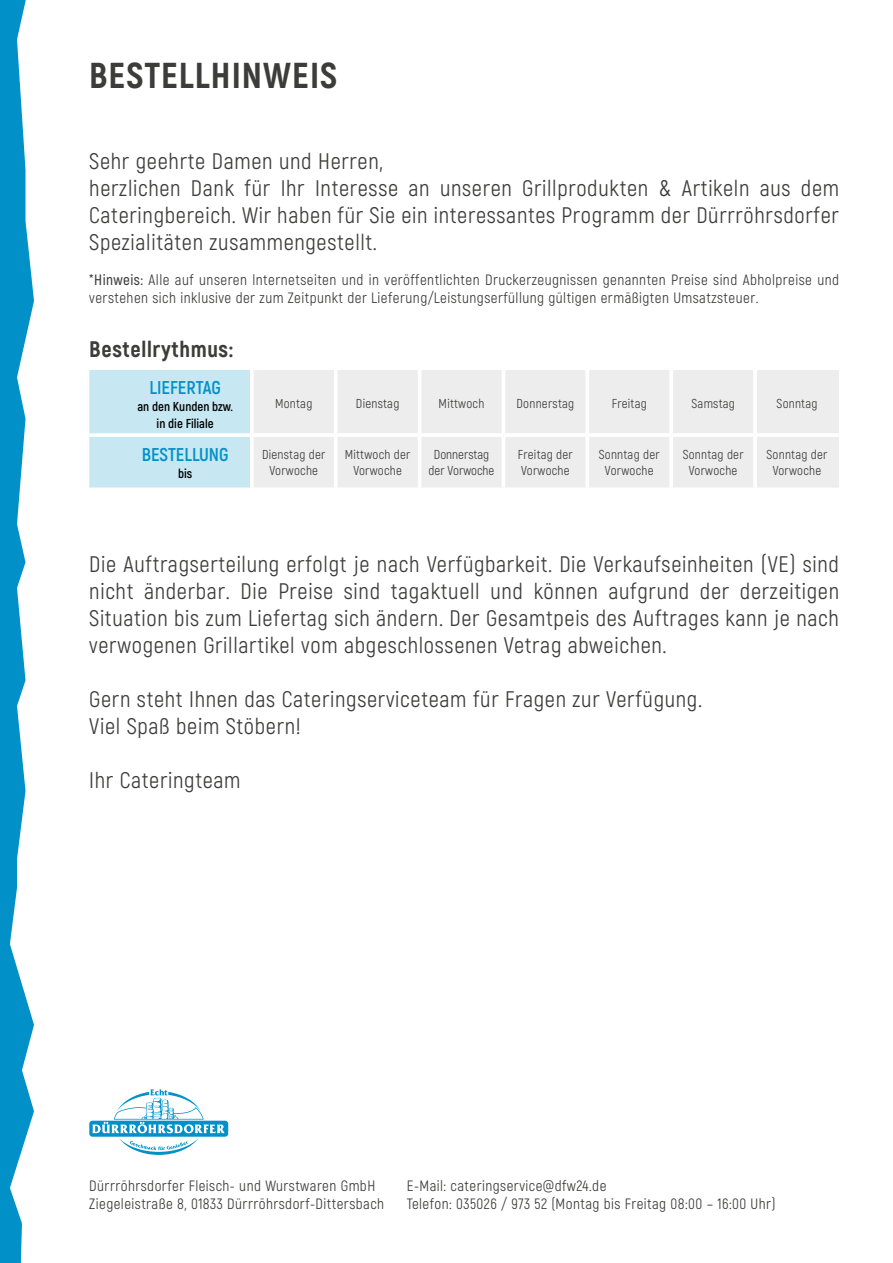
<style>
.page{position:relative;width:893px;height:1263px;background:#fff}
.page>*{position:absolute;margin:0;border:0;box-sizing:border-box;transform-origin:0 0}
.t1{font:800 36px "Akrobat";letter-spacing:.03em;color:#3c3c3b}
.t2{font:22.5px/27px "Akrobat";letter-spacing:.03em;color:#3c3c3b}
.t3{font:800 22.5px "Akrobat";letter-spacing:.03em;color:#3c3c3b}
.t4{font:700 18.45px "Akrobat";color:#0191c8}
.t5{font:15px/18px "Akrobat";letter-spacing:.03em;color:#3c3c3b}
.t6{font:12.9px/16.6px "Akrobat";letter-spacing:.02em;color:#3c3c3b;text-align:center}
.t7{font:700 12.9px/16.6px "Akrobat";color:#000;text-align:center}
.t8{font:12.9px/16.6px "Akrobat";color:#3c3c3b;text-align:center}
.s1{font-weight:600}
</style>
<div class="page">
<svg style="left:89px;top:1089px;width:139px;height:66px"></svg>
<svg style="left:0;top:0;width:34px;height:1263px"></svg>
<div style="left:89px;top:370px;width:161px;height:117px;background:#c7e7f3"></div>
<div style="left:254px;top:370px;width:585px;height:117px;background:#ededed"></div>
<hr style="left:334px;top:370px;width:4px;height:63px;background:#fff">
<hr style="left:418px;top:370px;width:3px;height:63px;background:#fff">
<hr style="left:502px;top:370px;width:3px;height:63px;background:#fff">
<hr style="left:585px;top:370px;width:4px;height:63px;background:#fff">
<hr style="left:669px;top:370px;width:4px;height:63px;background:#fff">
<hr style="left:753px;top:370px;width:4px;height:63px;background:#fff">
<hr style="left:89px;top:433px;width:163px;height:4px;background:#fff">
<hr style="left:252px;top:433px;width:84px;height:4px;background:#fff">
<hr style="left:336px;top:433px;width:84px;height:4px;background:#fff">
<hr style="left:334px;top:437px;width:4px;height:50px;background:#fff">
<hr style="left:420px;top:433px;width:83px;height:4px;background:#fff">
<hr style="left:418px;top:437px;width:3px;height:50px;background:#fff">
<hr style="left:503px;top:433px;width:84px;height:4px;background:#fff">
<hr style="left:502px;top:437px;width:3px;height:50px;background:#fff">
<hr style="left:587px;top:433px;width:84px;height:4px;background:#fff">
<hr style="left:585px;top:437px;width:4px;height:50px;background:#fff">
<hr style="left:671px;top:433px;width:84px;height:4px;background:#fff">
<hr style="left:669px;top:437px;width:4px;height:50px;background:#fff">
<hr style="left:755px;top:433px;width:84px;height:4px;background:#fff">
<hr style="left:753px;top:437px;width:4px;height:50px;background:#fff">
<h1 class="t1" style="left:89px;top:52px;width:249px">BESTELLHINWEIS</h1>
<p class="t2" style="left:89px;top:148px;width:751px">Sehr geehrte Damen und Herren,<br>herzlichen Dank für Ihr Interesse an unseren Grillprodukten &amp; Artikeln aus dem Cateringbereich. Wir haben für Sie ein interessantes Programm der Dürrröhrsdorfer Spezialitäten zusammengestellt.</p>
<p class="t5" style="left:89px;top:271px;width:751px"><span class="s1">*Hinweis:</span> Alle auf unseren lnternetseiten und in veröffentlichten Druckerzeugnissen genannten Preise sind Abholpreise und verstehen sich inklusive der zum Zeitpunkt der Lieferung/Leistungserfüllung gültigen ermäßigten Umsatzsteuer.</p>
<p class="t3" style="left:89px;top:335px;width:145px">Bestellrythmus:</p>
<p class="t4" style="left:150px;top:376px;width:73px">LIEFERTAG</p>
<p class="t7" style="left:137px;top:398px;width:97px">an den Kunden bzw. in die Filiale</p>
<p class="t6" style="left:275px;top:395px;width:39px">Montag</p>
<p class="t6" style="left:356px;top:395px;width:45px">Dienstag</p>
<p class="t6" style="left:439px;top:395px;width:47px">Mittwoch</p>
<p class="t6" style="left:517px;top:395px;width:59px">Donnerstag</p>
<p class="t6" style="left:612px;top:395px;width:36px">Freitag</p>
<p class="t6" style="left:691px;top:395px;width:45px">Samstag</p>
<p class="t6" style="left:777px;top:395px;width:42px">Sonntag</p>
<p class="t4" style="left:142px;top:443px;width:88px">BESTELLUNG</p>
<p class="t7" style="left:178px;top:465px;width:16px">bis</p>
<p class="t6" style="left:262px;top:446px;width:65px">Dienstag der<br>Vorwoche</p>
<p class="t6" style="left:345px;top:446px;width:67px">Mittwoch der<br>Vorwoche</p>
<p class="t8" style="left:429px;top:446px;width:67px">Donnerstag der Vorwoche</p>
<p class="t6" style="left:518px;top:446px;width:57px;text-align:left">Freitag der<br>Vorwoche</p>
<p class="t6" style="left:599px;top:446px;width:62px">Sonntag der<br>Vorwoche</p>
<p class="t6" style="left:683px;top:446px;width:62px">Sonntag der<br>Vorwoche</p>
<p class="t6" style="left:766px;top:446px;width:62px">Sonntag der<br>Vorwoche</p>
<p class="t2" style="left:89px;top:550px;width:751px;text-align:justify">Die Auftragserteilung erfolgt je nach Verfügbarkeit. Die Verkaufseinheiten (VE) sind nicht änderbar. Die Preise sind tagaktuell und können aufgrund der derzeitigen Situation bis zum Liefertag sich ändern. Der Gesamtpeis des Auftrages kann je nach verwogenen Grillartikel vom abgeschlossenen Vetrag abweichen.</p>
<p class="t2" style="left:89px;top:685px;width:614px">Gern steht Ihnen das Cateringserviceteam für Fragen zur Verfügung.<br>Viel Spaß beim Stöbern!</p>
<p class="t2" style="left:89px;top:766px;width:153px">Ihr Cateringteam</p>
<p class="t5" style="left:89px;top:1177px;width:296px">Dürrröhrsdorfer Fleisch- und Wurstwaren GmbH<br>Ziegeleistraße 8, 01833 Dürrröhrsdorf-Dittersbach</p>
<p class="t5" style="left:407px;top:1177px;width:370px">E-Mail: cateringservice@dfw24.de<br>Telefon: 035026 / 973 52 (Montag bis Freitag 08:00 – 16:00 Uhr)</p>
</div>
